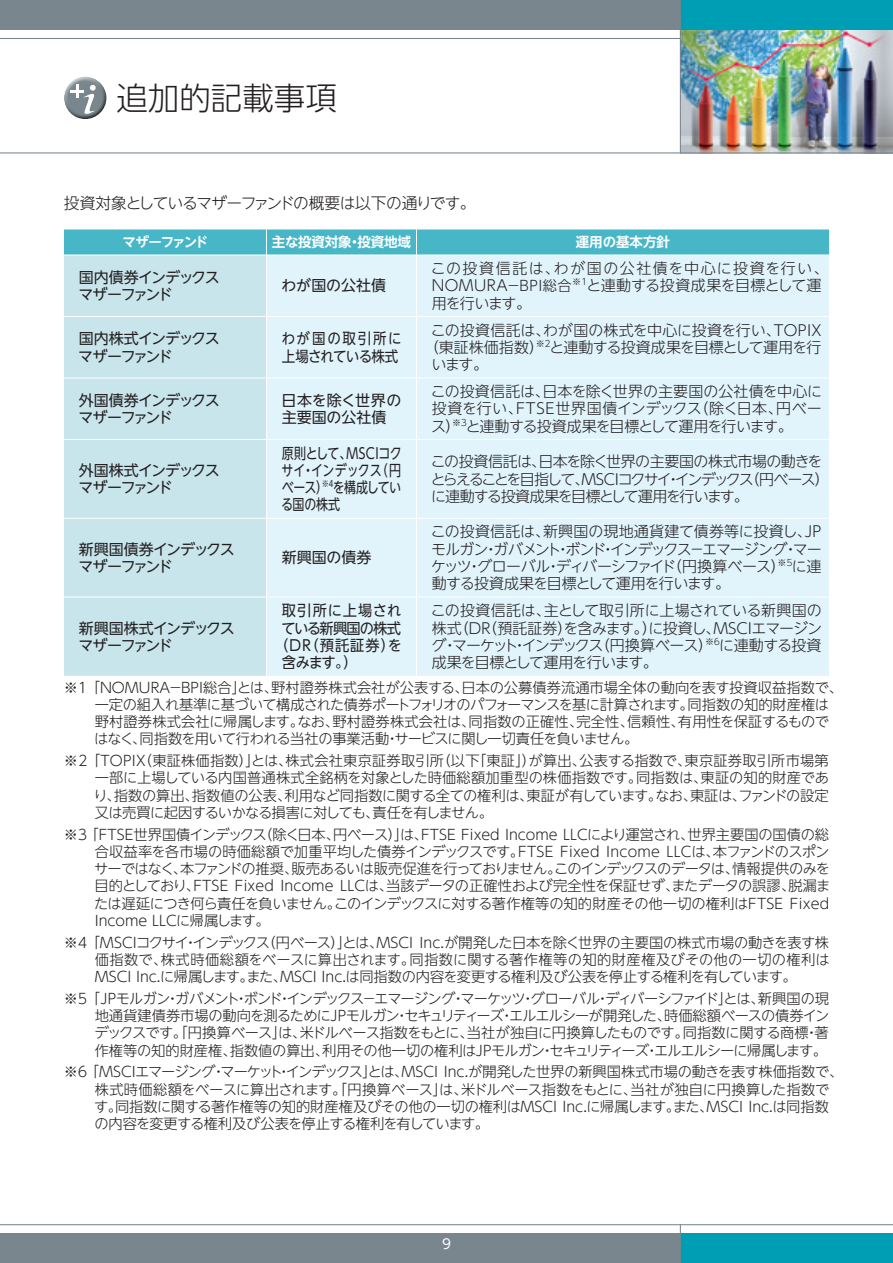
<style>
.page{position:relative;width:893px;height:1263px;background:#fff}
.page>*{position:absolute;margin:0;border:0;box-sizing:border-box;transform-origin:0 0}
.t1{font:300 31.5px "UD Shin Go NT Pro";color:#231f20}
.t2{font:300 15.75px "UD Shin Go NT Pro";letter-spacing:-.065em;color:#231f20}
.t3{font:300 15px/17.2px "UD Shin Go NT Pro";letter-spacing:-.04em;color:#231f20;text-align:justify}
.t4{font:300 15px/17.2px "UD Shin Go NT Pro";letter-spacing:-.085em;color:#231f20}
.t5{font:15px/17.2px "UD Shin Go NT Pro";letter-spacing:-.095em;color:#231f20}
.t6{font:300 15px/17.2px "UD Shin Go NT Pro";letter-spacing:.035em;color:#231f20}
.t7{font:15px/17.2px "UD Shin Go NT Pro";letter-spacing:-.05em;color:#231f20;text-align:justify;scale:.8 1}
.t8{font:15px/17.2px "UD Shin Go NT Pro";letter-spacing:-.075em;color:#231f20}
.t9{font:300 15px "UD Shin Go NT Pro";color:#231f20}
.t10{font:15px "UD Shin Go NT Pro";letter-spacing:-.05em;color:#231f20;scale:.95 1}
.t11{font:15px/17.2px "UD Shin Go NT Pro";color:#231f20;scale:.9 1}
.t12{font:15px/17.2px "UD Shin Go NT Pro";color:#231f20}
.t13{font:15px "UD Shin Go NT Pro";letter-spacing:.05em;color:#231f20;scale:.95 1}
.t14{font:15px "UD Shin Go NT Pro";letter-spacing:-.005em;color:#231f20}
.t15{font:15px "UD Shin Go NT Pro";letter-spacing:-.05em;color:#231f20}
.t16{font:300 14.25px/17.2px "UD Shin Go NT Pro";letter-spacing:-.015em;color:#231f20;text-align:justify}
.t17{font:700 13.5px "UD Shin Go NT Pro De";letter-spacing:-.01em;color:#fff}
.t18{font:700 13.5px "UD Shin Go NT Pro De";letter-spacing:-.12em;color:#fff}
.t19{font:13.5px "UD Shin Go NT Pro";color:#fff}
.s1{font-size:14.25px}
</style>
<div class="page">
<hr style="left:0;top:38px;width:893px;height:1px;background:#7a868d">
<img style="left:681px;top:30px;width:212px;height:122px">
<div style="left:0;top:0;width:680px;height:30px;background:#7a868d"></div>
<div style="left:0;top:1233px;width:680px;height:30px;background:#7a868d"></div>
<hr style="left:0;top:1224px;width:893px;height:1px;background:#7a868d">
<div style="left:680px;top:0;width:213px;height:30px;background:#009eb4"></div>
<div style="left:680px;top:1233px;width:213px;height:30px;background:#009eb4"></div>
<hr style="left:680px;top:1224px;width:1px;height:39px;background:#7a868d">
<hr style="left:0;top:152px;width:893px;height:1px;background:#7a868d">
<hr style="left:680px;top:0;width:1px;height:153px;background:#7a868d">
<div style="left:64px;top:76px;width:43px;height:34px;background:#fff;opacity:.75"></div>
<div style="left:64px;top:83px;width:44px;height:38px;background:#231f20;opacity:.75"></div>
<div style="left:64px;top:256px;width:202px;height:420px;background:#c8e5ec"></div>
<div style="left:267px;top:256px;width:562px;height:420px;background:#e1f4fc"></div>
<svg style="left:64px;top:229px;width:765px;height:26px;background:#4eb9ca"></svg>
<hr style="left:416px;top:255px;width:1px;height:61px;background:#fff">
<hr style="left:64px;top:316px;width:202px;height:1px;background:#fff">
<hr style="left:266px;top:316px;width:150px;height:1px;background:#fff">
<hr style="left:416px;top:316px;width:413px;height:1px;background:#fff">
<hr style="left:416px;top:317px;width:1px;height:61px;background:#fff">
<hr style="left:64px;top:378px;width:202px;height:1px;background:#fff">
<hr style="left:266px;top:378px;width:150px;height:1px;background:#fff">
<hr style="left:416px;top:378px;width:413px;height:1px;background:#fff">
<hr style="left:416px;top:378px;width:1px;height:61px;background:#fff">
<hr style="left:64px;top:439px;width:202px;height:1px;background:#fff">
<hr style="left:266px;top:439px;width:150px;height:1px;background:#fff">
<hr style="left:416px;top:439px;width:413px;height:1px;background:#fff">
<hr style="left:416px;top:440px;width:1px;height:78px;background:#fff">
<hr style="left:64px;top:518px;width:202px;height:1px;background:#fff">
<hr style="left:266px;top:518px;width:150px;height:1px;background:#fff">
<hr style="left:416px;top:518px;width:413px;height:1px;background:#fff">
<hr style="left:416px;top:519px;width:1px;height:78px;background:#fff">
<hr style="left:64px;top:597px;width:202px;height:1px;background:#fff">
<hr style="left:266px;top:597px;width:150px;height:1px;background:#fff">
<hr style="left:416px;top:597px;width:413px;height:1px;background:#fff">
<hr style="left:416px;top:597px;width:1px;height:79px;background:#fff">
<h1 class="t1" style="left:116px;top:72px;width:222px">追加的記載事項</h1>
<p class="t2" style="left:64px;top:191px;width:413px">投資対象としているマザーファンドの概要は以下の通りです。</p>
<p class="t18" style="left:122px;top:231px;width:87px">マザーファンド</p>
<p class="t17" style="left:272px;top:231px;width:141px">主な投資対象・投資地域</p>
<p class="t17" style="left:576px;top:231px;width:96px">運用の基本方針</p>
<p class="t5" style="left:78px;top:268px;width:143px">国内債券インデックスマザーファンド</p>
<p class="t14" style="left:282px;top:274px;width:106px">わが国の公社債</p>
<p class="t6" style="left:431px;top:259px;width:399px">この投資信託は、わが国の公社債を中心に投資を行い、<br>NOMURA<span class="s1">－BPI総合</span><sup>※１</sup>と連動する投資成果を目標として運用を行います。</p>
<p class="t5" style="left:78px;top:330px;width:143px">国内株式インデックスマザーファンド</p>
<p class="t11" style="left:282px;top:330px;width:135px">わが国の取引所に上場されている株式</p>
<p class="t9" style="left:431px;top:318px;width:392px">この投資信託は、わが国の株式を中心に投資を行い、TOPIX</p>
<p class="t3" style="left:424px;top:338px;width:399px">（東証株価指数）<sup>※２</sup>と連動する投資成果を目標として運用を行</p>
<p class="t3" style="left:431px;top:355px;width:58px">います。</p>
<p class="t5" style="left:78px;top:391px;width:143px">外国債券インデックスマザーファンド</p>
<p class="t12" style="left:282px;top:391px;width:121px">日本を除く世界の主要国の公社債</p>
<p class="t3" style="left:431px;top:382px;width:393px">この投資信託は、日本を除く世界の主要国の公社債を中心に投資を行い、FTSE世界国債インデックス（除く日本、円ベース）<sup>※３</sup>と連動する投資成果を目標として運用を行います。</p>
<p class="t5" style="left:78px;top:461px;width:143px">外国株式インデックスマザーファンド</p>
<p class="t7" style="left:281px;top:444px;width:152px">原則として、MSCIコクサイ・インデックス（円ベース）<sup>※４</sup>を構成している国の株式</p>
<p class="t4" style="left:431px;top:452px;width:400px">この投資信託は、日本を除く世界の主要国の株式市場の動きをとらえることを目指して、MSCIコクサイ・インデックス（円ベース）に連動する投資成果を目標として運用を行います。</p>
<p class="t8" style="left:78px;top:540px;width:158px">新興国債券インデックスマザーファンド</p>
<p class="t15" style="left:282px;top:545px;width:91px">新興国の債券</p>
<p class="t3" style="left:431px;top:523px;width:392px">この投資信託は、新興国の現地通貨建て債券等に投資し、JPモルガン・ガバメント・ボンド・インデックス－エマージング・マーケッツ・グローバル・ディバーシファイド（円換算ベース）<sup>※５</sup>に連動する投資成果を目標として運用を行います。</p>
<p class="t13" style="left:282px;top:598px;width:127px">取引所に上場され</p>
<p class="t10" style="left:281px;top:616px;width:128px">ている新興国の株式</p>
<p class="t10" style="left:274px;top:633px;width:136px">（ＤＲ（預託証券）を</p>
<p class="t10" style="left:282px;top:650px;width:81px">含みます。）</p>
<p class="t3" style="left:431px;top:601px;width:393px">この投資信託は、主として取引所に上場されている新興国の株式（ＤＲ（預託証券）を含みます。）に投資し、MSCIエマージング・マーケット・インデックス（円換算ベース）<sup>※６</sup>に連動する投資成果を目標として運用を行います。</p>
<p class="t16" style="left:94px;top:678px;width:750px;text-align:left;text-indent:-30px">※１ 「NOMURA－BPI総合」とは、野村證券株式会社が公表する、日本の公募債券流通市場全体の動向を表す投資収益指数で、一定の組入れ基準に基づいて構成された債券ポートフォリオのパフォーマンスを基に計算されます。同指数の知的財産権は野村證券株式会社に帰属します。なお、野村證券株式会社は、同指数の正確性、完全性、信頼性、有用性を保証するものではなく、同指数を用いて行われる当社の事業活動・サービスに関し一切責任を負いません。</p>
<p class="t16" style="left:93px;top:751px;width:737px;text-indent:-29px">※２ 「TOPIX（東証株価指数）」とは、株式会社東京証券取引所（以下「東証」）が算出、公表する指数で、東京証券取引所市場第一部に上場している内国普通株式全銘柄を対象とした時価総額加重型の株価指数です。同指数は、東証の知的財産であり、指数の算出、指数値の公表、利用など同指数に関する全ての権利は、東証が有しています。なお、東証は、ファンドの設定又は売買に起因するいかなる損害に対しても、責任を有しません。</p>
<p class="t16" style="left:94px;top:825px;width:738px;text-indent:-30px">※３ 「FTSE世界国債インデックス（除く日本、円ベース）」は、FTSE Fixed Income LLCにより運営され、世界主要国の国債の総合収益率を各市場の時価総額で加重平均した債券インデックスです。FTSE Fixed Income LLCは、本ファンドのスポンサーではなく、本ファンドの推奨、販売あるいは販売促進を行っておりません。このインデックスのデータは、情報提供のみを目的としており、FTSE Fixed Income LLCは、当該データの正確性および完全性を保証せず、またデータの誤謬、脱漏または遅延につき何ら責任を負いません。このインデックスに対する著作権等の知的財産その他一切の権利はFTSE Fixed Income LLCに帰属します。</p>
<p class="t16" style="left:95px;top:933px;width:736px;text-indent:-31px">※４ 「MSCIコクサイ・インデックス（円ベース）」とは、MSCI Inc.が開発した日本を除く世界の主要国の株式市場の動きを表す株価指数で、株式時価総額をベースに算出されます。同指数に関する著作権等の知的財産権及びその他の一切の権利はMSCI Inc.に帰属します。また、MSCI Inc.は同指数の内容を変更する権利及び公表を停止する権利を有しています。</p>
<p class="t16" style="left:94px;top:989px;width:737px;text-indent:-30px">※５ 「JPモルガン・ガバメント・ボンド・インデックス－エマージング・マーケッツ・グローバル・ディバーシファイド」とは、新興国の現地通貨建債券市場の動向を測るためにJPモルガン・セキュリティーズ・エルエルシーが開発した、時価総額ベースの債券インデックスです。「円換算ベース」は、米ドルベース指数をもとに、当社が独自に円換算したものです。同指数に関する商標・著作権等の知的財産権、指数値の算出、利用その他一切の権利はJPモルガン・セキュリティーズ・エルエルシーに帰属します。</p>
<p class="t16" style="left:94px;top:1063px;width:751px;text-align:left;text-indent:-30px">※６ 「MSCIエマージング・マーケット・インデックス」とは、MSCI Inc.が開発した世界の新興国株式市場の動きを表す株価指数で、株式時価総額をベースに算出されます。「円換算ベース」は、米ドルベース指数をもとに、当社が独自に円換算した指数です｡同指数に関する著作権等の知的財産権及びその他の一切の権利はMSCI Inc.に帰属します。また、MSCI Inc.は同指数の内容を変更する権利及び公表を停止する権利を有しています。</p>
<p class="t8" style="left:78px;top:619px;width:158px">新興国株式インデックスマザーファンド</p>
<p class="t19" style="left:442px;top:1233px;width:10px">9</p>
</div>
